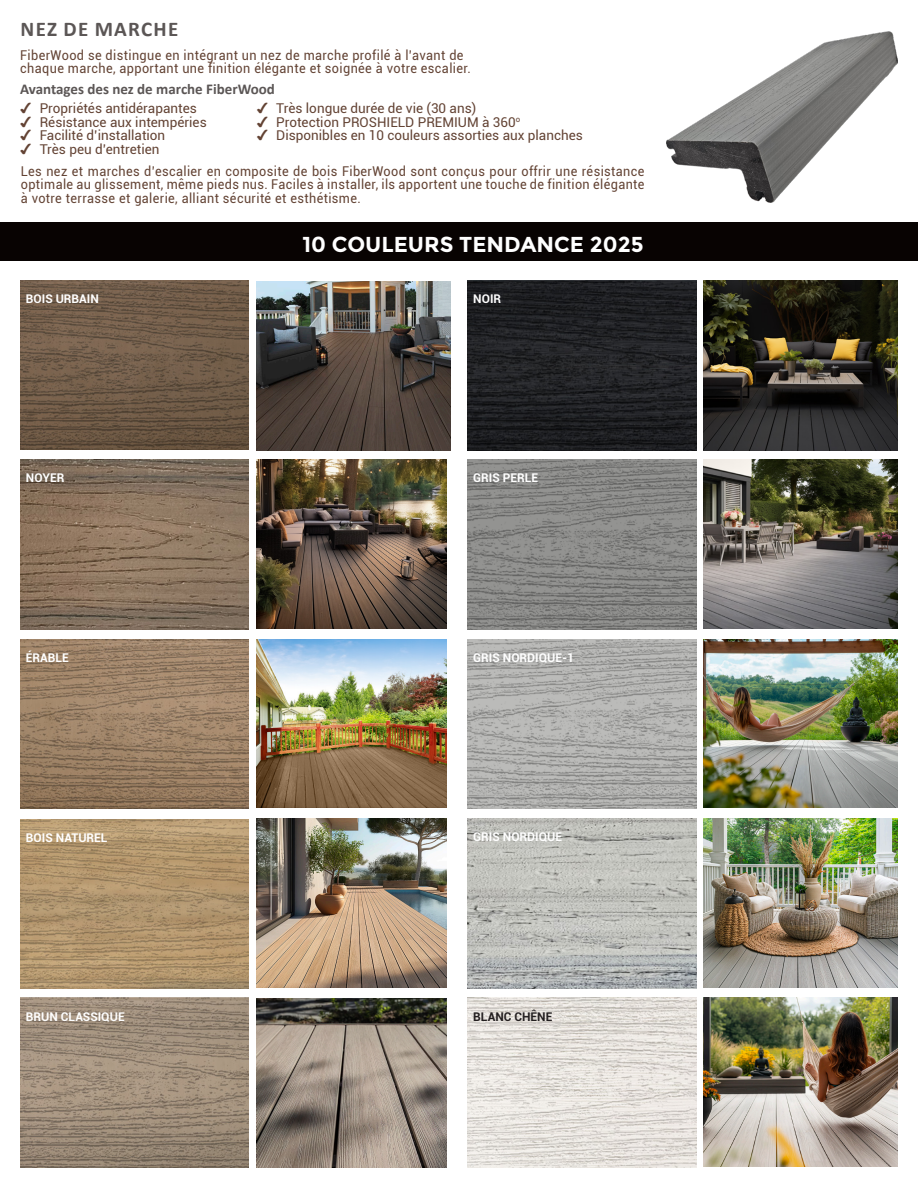
<style>
.page{position:relative;width:918px;height:1188px;background:#fff}
.page>*{position:absolute;margin:0;border:0;box-sizing:border-box;transform-origin:0 0}
.t1{font:700 21.6px "Montserrat";color:#fff}
.Titre_gris_Calibri{font:700 21px "Calibri";letter-spacing:.06em;color:#5b5655}
.Roboto_texte{font:700 15px "Calibri";color:#5b5655}
.Roboto_texte-2{font:13.5px/13.5px "Roboto";color:#634334;text-align:justify;scale:.94 1}
.Roboto_texte-3{font:13.5px "Roboto";color:#634334}
.Roboto_texte-4{font:13.5px/13.5px "Roboto";letter-spacing:.03em;color:#634334;scale:.94 1}
.Roboto_texte-5{font:700 12px "Roboto";color:#fff}
.Roboto_texte-6{font:700 12px "Roboto";color:#231f20}
.s1{font-family:"Monotype Sorts"}
</style>
<div class="page">
<img style="left:703px;top:639px;width:195px;height:169px">
<img style="left:468px;top:639px;width:228px;height:170px">
<div style="left:0;top:222px;width:918px;height:39px;background:#080302"></div>
<img style="left:667px;top:32px;width:231px;height:171px">
<img style="left:256px;top:281px;width:194px;height:169px">
<img style="left:20px;top:280px;width:229px;height:170px">
<img style="left:703px;top:998px;width:195px;height:169px">
<img style="left:468px;top:998px;width:228px;height:170px">
<img style="left:703px;top:819px;width:195px;height:168px">
<img style="left:468px;top:819px;width:228px;height:169px">
<img style="left:703px;top:460px;width:195px;height:168px">
<img style="left:468px;top:460px;width:228px;height:169px">
<img style="left:468px;top:280px;width:228px;height:170px">
<img style="left:703px;top:280px;width:195px;height:170px">
<img style="left:256px;top:999px;width:190px;height:169px">
<img style="left:20px;top:998px;width:229px;height:169px">
<img style="left:256px;top:818px;width:190px;height:170px">
<img style="left:20px;top:819px;width:229px;height:170px">
<img style="left:256px;top:460px;width:190px;height:168px">
<img style="left:20px;top:460px;width:229px;height:169px">
<img style="left:20px;top:639px;width:229px;height:170px">
<img style="left:256px;top:639px;width:190px;height:169px">
<p class="Titre_gris_Calibri" style="left:21px;top:16px;width:159px">NEZ DE MARCHE</p>
<p class="Roboto_texte-4" style="left:20px;top:48px;width:481px">FiberWood se distingue en intégrant un nez de marche profilé à l’avant de chaque marche, apportant une finition élégante et soignée à votre escalier.</p>
<p class="Roboto_texte" style="left:20px;top:79px;width:256px">Avantages des nez de marche FiberWood</p>
<p class="Roboto_texte-3" style="left:257px;top:99px;width:221px"><span class="s1">4</span> Très longue durée de vie (30 ans)</p>
<p class="Roboto_texte-3" style="left:257px;top:112px;width:265px"><span class="s1">4</span> Protection PROSHIELD PREMIUM à 360<sup>o</sup></p>
<p class="Roboto_texte-3" style="left:257px;top:126px;width:328px"><span class="s1">4</span> Disponibles en 10 couleurs assorties aux planches</p>
<p class="Roboto_texte-3" style="left:20px;top:99px;width:178px"><span class="s1">4</span> Propriétés antidérapantes</p>
<p class="Roboto_texte-3" style="left:20px;top:112px;width:188px"><span class="s1">4</span> Résistance aux intempéries</p>
<p class="Roboto_texte-3" style="left:20px;top:126px;width:147px"><span class="s1">4</span> Facilité d’installation</p>
<p class="Roboto_texte-3" style="left:20px;top:139px;width:141px"><span class="s1">4</span> Très peu d’entretien</p>
<p class="Roboto_texte-2" style="left:21px;top:164px;width:665px">Les nez et marches d’escalier en composite de bois FiberWood sont conçus pour offrir une résistance optimale au glissement, même pieds nus. Faciles à installer, ils apportent une touche de finition élégante à votre terrasse et galerie, alliant sécurité et esthétisme.</p>
<p class="t1" style="left:303px;top:231px;width:343px">10 COULEURS TENDANCE 2025</p>
<p class="Roboto_texte-5" style="left:26px;top:290px;width:74px">BOIS URBAIN</p>
<p class="Roboto_texte-5" style="left:473px;top:290px;width:29px">NOIR</p>
<p class="Roboto_texte-5" style="left:26px;top:470px;width:40px">NOYER</p>
<p class="Roboto_texte-5" style="left:473px;top:470px;width:66px">GRIS PERLE</p>
<p class="Roboto_texte-5" style="left:26px;top:649px;width:44px">ÉRABLE</p>
<p class="Roboto_texte-5" style="left:473px;top:649px;width:102px">GRIS NORDIQUE-1</p>
<p class="Roboto_texte-5" style="left:26px;top:829px;width:83px">BOIS NATUREL</p>
<p class="Roboto_texte-5" style="left:473px;top:829px;width:90px">GRIS NORDIQUE</p>
<p class="Roboto_texte-5" style="left:26px;top:1008px;width:100px">BRUN CLASSIQUE</p>
<p class="Roboto_texte-6" style="left:473px;top:1008px;width:81px">BLANC CHÊNE</p>
</div>
